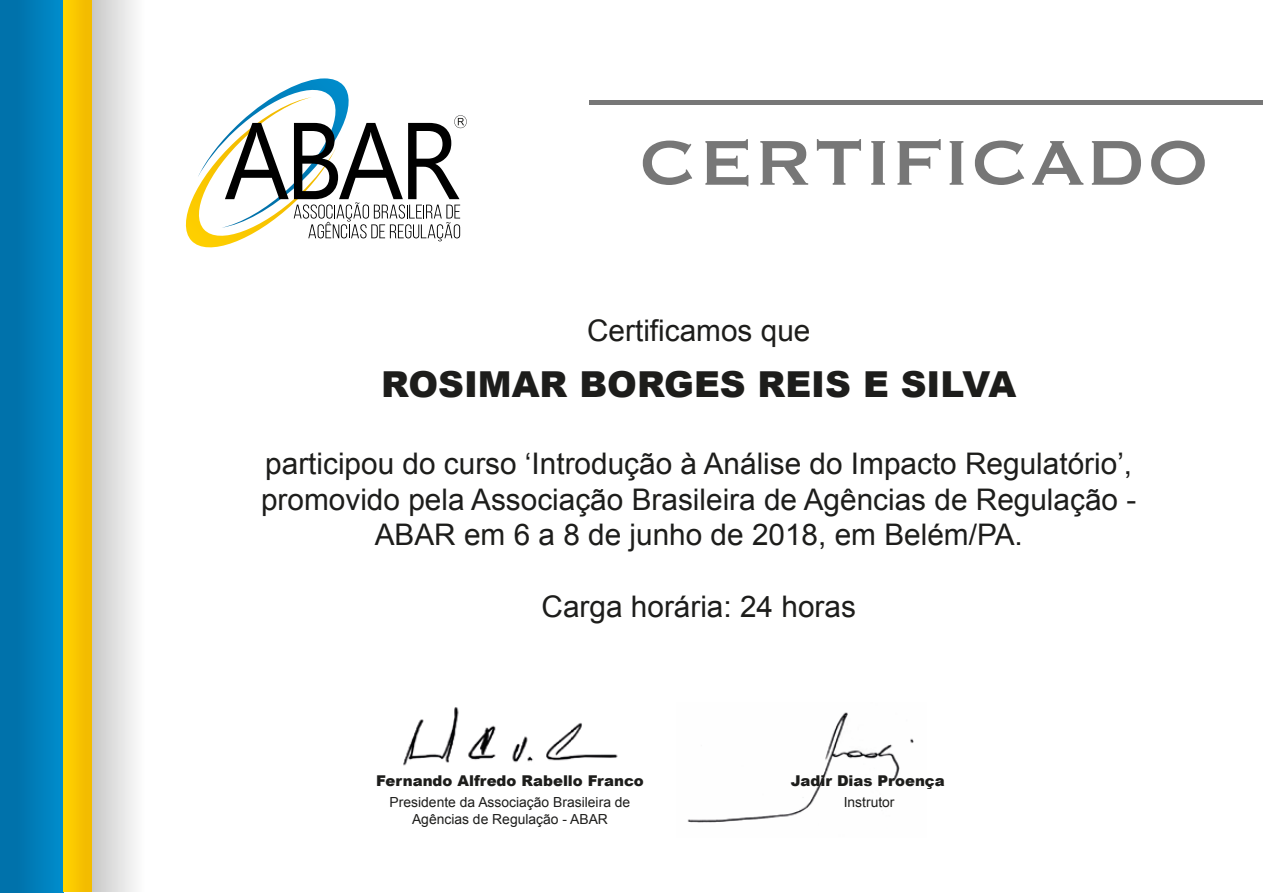
<style>
.page{position:relative;width:1263px;height:893px;background:#fff}
.page>*{position:absolute;margin:0;border:0;box-sizing:border-box;transform-origin:0 0}
.t1{font:83.1px "Copperplate";color:#777}
.t2{font:900 35.85px "Arial";color:#1d1d1b}
.t3{font:29.7px/35.7px "Arial";color:#1d1d1b;text-align:center}
.t4{font:900 14.85px "Arial";color:#1d1d1b}
.t5{font:13.95px/16.6px "Arial";color:#1d1d1b;text-align:center}
</style>
<div class="page">
<img style="left:687px;top:712px;width:227px;height:111px">
<img style="left:403px;top:707px;width:215px;height:59px">
<div style="left:0;top:0;width:64px;height:892px;background:linear-gradient(to right,#006ca4,#008ccb)"></div>
<div style="left:91px;top:0;width:73px;height:891px;background:linear-gradient(to right,#cbcaca,#fff)"></div>
<div style="left:64px;top:0;width:28px;height:891px;background:linear-gradient(to right,#ffd300,#f1b900)"></div>
<div style="left:590px;top:100px;width:673px;height:5px;background:#777"></div>
<svg style="left:185px;top:78px;width:282px;height:170px"></svg>
<h1 class="t1" style="left:638px;top:108px;width:573px">CERTIFICADO</h1>
<p class="t3" style="left:587px;top:313px;width:225px">Certificamos que</p>
<p class="t2" style="left:381px;top:358px;width:637px">ROSIMAR BORGES REIS E SILVA</p>
<p class="t3" style="left:261px;top:446px;width:877px">participou do curso ‘Introdução à Análise do Impacto Regulatório’, promovido pela Associação Brasileira de Agências de Regulação -<br>ABAR em 6 a 8 de junho de 2018, em Belém/PA.</p>
<p class="t3" style="left:542px;top:589px;width:316px">Carga horária: 24 horas</p>
<p class="t4" style="left:376px;top:770px;width:269px">Fernando Alfredo Rabello Franco</p>
<p class="t5" style="left:390px;top:794px;width:242px">Presidente da Associação Brasileira de<br>Agências de Regulação - ABAR</p>
<p class="t4" style="left:791px;top:770px;width:155px">Jadir Dias Proença</p>
<p class="t5" style="left:844px;top:794px;width:52px">Instrutor</p>
</div>
